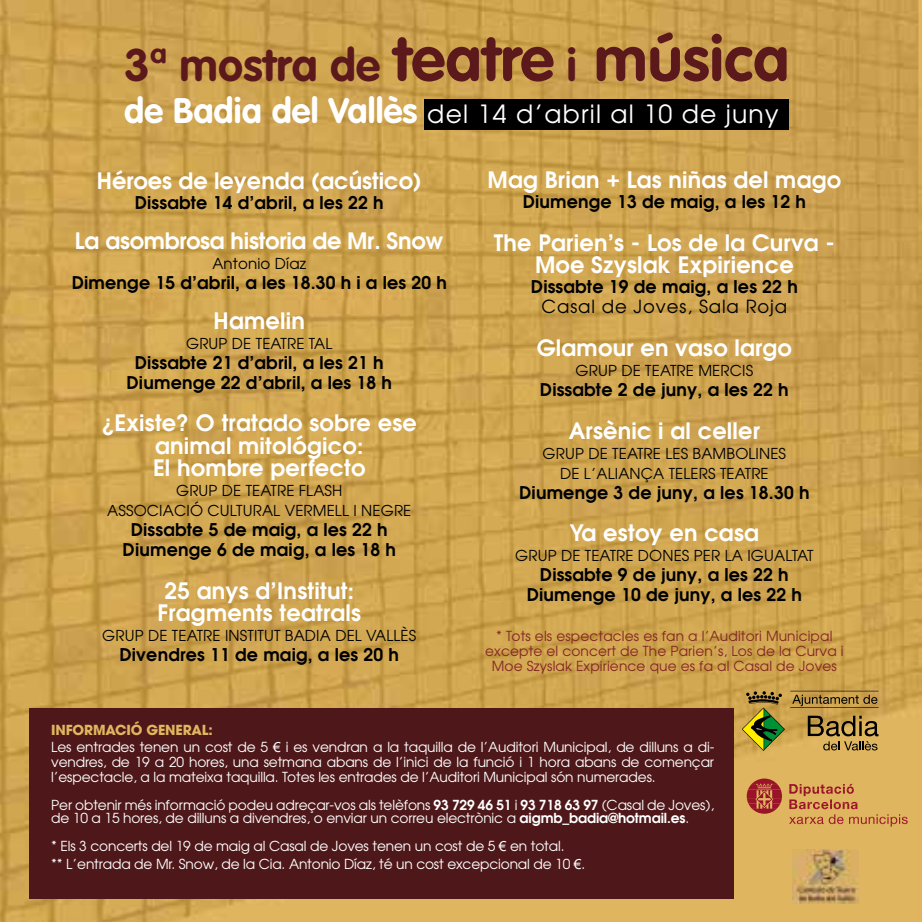
<style>
.page{position:relative;width:922px;height:922px;background:#fff}
.page>*{position:absolute;margin:0;border:0;box-sizing:border-box;transform-origin:0 0}
.t1{font:700 62.5px "VAG Rounded";letter-spacing:.005em;color:#5c191c}
.t2{font:25px "Avant Garde";letter-spacing:.05em;color:#fff}
.t3{font:600 22.5px/22.5px "Avant Garde";letter-spacing:.01em;color:#fff;text-align:center}
.t4{font:600 22.5px "Avant Garde";letter-spacing:-.01em;color:#fff}
.t5{font:18px "Avant Garde";letter-spacing:.05em;color:#000}
.t6{font:600 17.5px/20px "Avant Garde";letter-spacing:.01em;color:#000;text-align:center}
.t7{font:15px/20px "Avant Garde";letter-spacing:.01em;color:#000;text-align:center}
.t8{font:13.75px/17.5px "Avant Garde";letter-spacing:-.01em;color:#fff}
.t9{font:13.75px/15px "Avant Garde";letter-spacing:.01em;color:#852525;text-align:center}
.s1{font-size:45px}
.s2{font-family:"VAG Rounded";font-weight:700;font-size:35px}
.s3{font-weight:700;color:#e0b660}
.s4{font-family:"Arial"}
.s5{font-weight:600}
</style>
<div class="page">
<img style="left:0;top:0;width:921px;height:921px">
<div style="left:424px;top:99px;width:364px;height:30px;background:#000"></div>
<div style="left:30px;top:707px;width:703px;height:191px;background:#4e1719"></div>
<hr style="left:790px;top:690px;width:88px;height:1px;background:#000">
<svg style="left:741px;top:691px;width:137px;height:59px;background:#a2883e"></svg>
<svg style="left:746px;top:778px;width:161px;height:48px;background:#d09453"></svg>
<img style="left:792px;top:849px;width:66px;height:54px">
<h1 class="t1" style="left:124px;top:22px;width:666px"><span class="s1">3ª mostra de</span> teatre <span class="s1">i</span> música</h1>
<h2 class="t2" style="left:124px;top:98px;width:655px"><span class="s2">de Badia del Vallès</span> del 14 d’abril al 10 de juny</h2>
<h3 class="t3" style="left:97px;top:168px;width:326px">Héroes de leyenda (acústico)</h3>
<p class="t6" style="left:135px;top:192px;width:250px">Dissabte 14 d’abril, a les 22 h</p>
<h3 class="t4" style="left:75px;top:225px;width:370px">La asombrosa historia de Mr. Snow</h3>
<p class="t7" style="left:212px;top:253px;width:95px">Antonio Díaz</p>
<p class="t6" style="left:72px;top:272px;width:376px">Dimenge 15 d’abril, a les 18.30 h i a les 20 h</p>
<h3 class="t3" style="left:213px;top:308px;width:93px">Hamelin</h3>
<p class="t7" style="left:186px;top:333px;width:148px">GRUP DE TEATRE TAL</p>
<p class="t6" style="left:126px;top:352px;width:267px">Dissabte 21 d’abril, a les 21 h<br>Diumenge 22 d’abril, a les 18 h</p>
<h3 class="t3" style="left:102px;top:411px;width:317px">¿Existe? O tratado sobre ese animal mitológico:<br>El hombre perfecto</h3>
<p class="t7" style="left:107px;top:480px;width:305px">GRUP DE TEATRE FLASH<br>ASSOCIACIÓ CULTURAL VERMELL I NEGRE</p>
<p class="t6" style="left:123px;top:519px;width:275px">Dissabte 5 de maig, a les 22 h<br>Diumenge 6 de maig, a les 18 h</p>
<h3 class="t3" style="left:157px;top:578px;width:205px">25 anys d’Institut:<br>Fragments teatrals</h3>
<p class="t7" style="left:102px;top:625px;width:315px">GRUP DE TEATRE INSTITUT BADIA DEL VALLÈS</p>
<p class="t6" style="left:119px;top:644px;width:281px">Divendres 11 de maig, a les 20 h</p>
<h3 class="t3" style="left:487px;top:168px;width:355px">Mag Brian + Las niñas del mago</h3>
<p class="t6" style="left:522px;top:191px;width:285px">Diumenge 13 de maig, a les 12 h</p>
<h3 class="t3" style="left:493px;top:231px;width:342px">The Parien’s - Los de la Curva -<br>Moe Szyslak Expirience</h3>
<p class="t6" style="left:531px;top:276px;width:268px">Dissabte 19 de maig, a les 22 h</p>
<h3 class="t5" style="left:541px;top:295px;width:247px">Casal de Joves, Sala Roja</h3>
<h3 class="t3" style="left:536px;top:336px;width:256px">Glamour en vaso largo</h3>
<p class="t7" style="left:575px;top:360px;width:179px">GRUP DE TEATRE MERCIS</p>
<p class="t6" style="left:540px;top:379px;width:250px">Dissabte 2 de juny, a les 22 h</p>
<h3 class="t3" style="left:568px;top:418px;width:193px">Arsènic i al celler</h3>
<p class="t7" style="left:542px;top:442px;width:245px">GRUP DE TEATRE LES BAMBOLINES<br>DE L’ALIANÇA TELERS TEATRE</p>
<p class="t6" style="left:519px;top:481px;width:292px">Diumenge 3 de juny, a les 18.30 h</p>
<h3 class="t3" style="left:569px;top:521px;width:191px">Ya estoy en casa</h3>
<p class="t7" style="left:515px;top:545px;width:300px">GRUP DE TEATRE DONES PER LA IGUALTAT</p>
<p class="t6" style="left:526px;top:564px;width:277px">Dissabte 9 de juny, a les 22 h<br>Diumenge 10 de juny, a les 22 h</p>
<p class="t9" style="left:485px;top:628px;width:360px">* Tots els espectacles es fan a l’Auditori Municipal excepte el concert de The Parien’s, Los de la Curva i<br>Moe Szyslak Expirience que es fa al Casal de Joves</p>
<p class="t8" style="left:51px;top:720px;width:664px"><span class="s3">INFORMACIÓ GENERAL:<br></span>Les entrades tenen un cost de 5 <span class="s4">€</span> i es vendran a la taquilla de l’Auditori Municipal, de dilluns a di-</p>
<p class="t8" style="left:51px;top:754px;width:664px;line-height:15px">vendres, de 19 a 20 hores, una setmana abans de l’inici de la funció i 1 hora abans de començar l’espectacle, a la mateixa taquilla. Totes les entrades de l’Auditori Municipal són numerades.</p>
<p class="t8" style="left:51px;top:797px;width:664px;line-height:13.8px">Per obtenir més informació podeu adreçar-vos als telèfons <span class="s5">93 729 46 51</span> i <span class="s5">93 718 63 97</span> (Casal de Joves), de 10 a 15 hores, de dilluns a divendres, o enviar un correu electrònic a <span class="s5">aigmb_badia@hotmail.es</span>.</p>
<p class="t8" style="left:51px;top:836px;width:535px">* Els 3 concerts del 19 de maig al Casal de Joves tenen un cost de 5 <span class="s4">€</span> en total.<br>** L’entrada de Mr. Snow, de la Cia. Antonio Díaz, té un cost excepcional de 10 <span class="s4">€</span>.</p>
</div>
